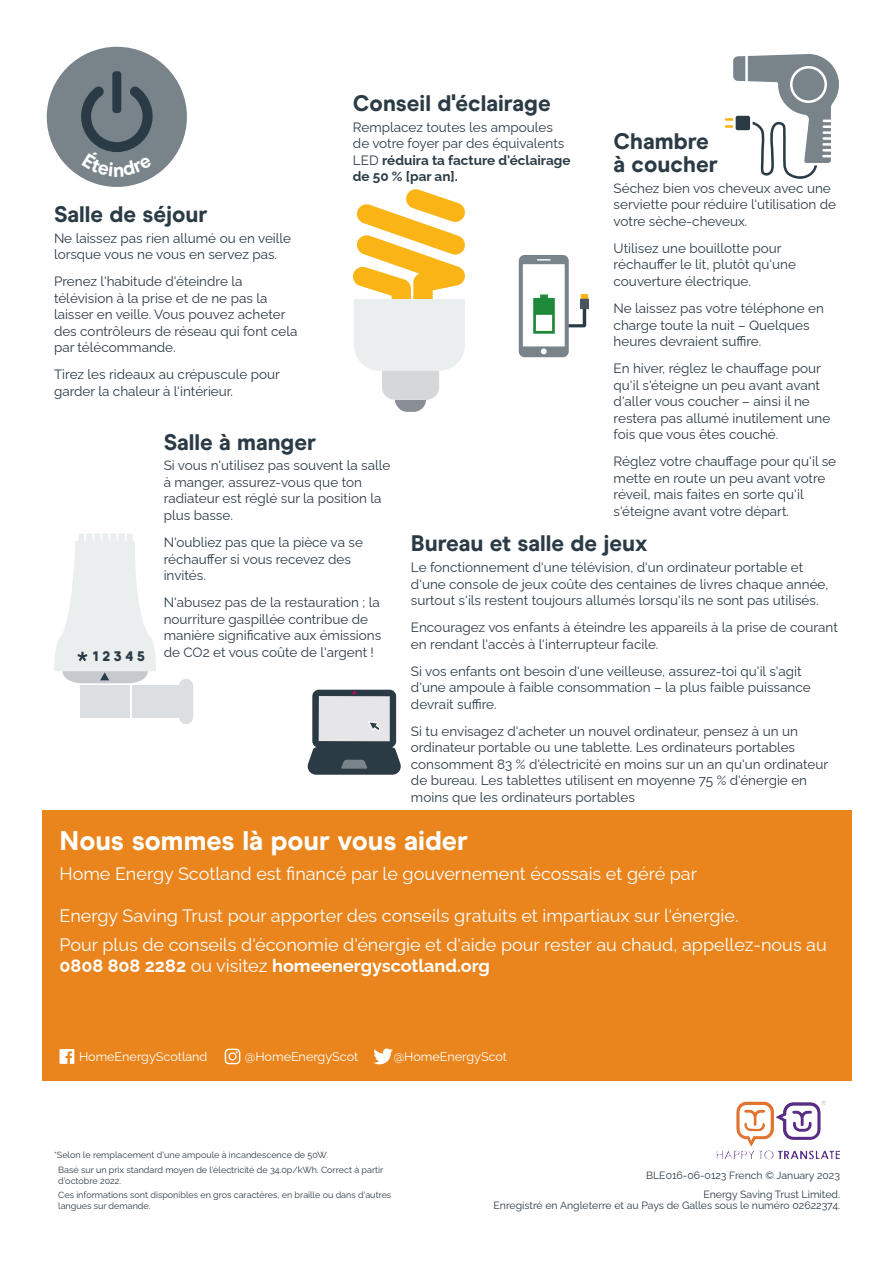
<style>
.page{position:relative;width:893px;height:1263px;background:#fff}
.page>*{position:absolute;margin:0;border:0;box-sizing:border-box;transform-origin:0 0}
.Body{font:800 27px "Modern Era";color:#fff}
.Body_Header_Tip{font:800 22.5px/22.5px "Modern Era";color:#2b3b45}
.Body-2{font:18px/21px "Raleway";color:#fff}
.Body-3{font:13.5px/16.5px "Raleway";color:#2b3b45}
.t1{font:900 13.5px "Modern Era";color:#2b3b45}
.t2{font:12.6px "Raleway";color:#fff}
.t3{font:10.5px/10.5px "Raleway";color:#2b3b45;text-align:right}
.Caveat{font:9px/10.5px "Raleway";color:#2b3b45}
.s1{font-weight:700}
</style>
<div class="page">
<div style="left:43px;top:811px;width:809px;height:270px;background:#ea851d"></div>
<svg style="left:519px;top:255px;width:67px;height:102px"></svg>
<div style="left:580px;top:299px;width:9px;height:10px;background:#4b545d"></div>
<svg style="left:352px;top:189px;width:113px;height:223px"></svg>
<div style="left:179px;top:679px;width:14px;height:45px;background:#dcdfe1;border-radius:7px"></div>
<div style="left:78px;top:534px;width:6px;height:90px;background:#ebeeef"></div>
<div style="left:119px;top:534px;width:6px;height:90px;background:#ebeeef"></div>
<div style="left:86px;top:534px;width:6px;height:90px;background:#ebeeef"></div>
<div style="left:102px;top:534px;width:6px;height:90px;background:#ebeeef"></div>
<div style="left:118px;top:534px;width:6px;height:90px;background:#ebeeef"></div>
<div style="left:127px;top:534px;width:6px;height:90px;background:#ebeeef"></div>
<div style="left:110px;top:534px;width:6px;height:90px;background:#ebeeef"></div>
<div style="left:94px;top:534px;width:6px;height:90px;background:#ebeeef"></div>
<div style="left:80px;top:686px;width:50px;height:32px;background:#dcdfe1"></div>
<div style="left:133px;top:686px;width:49px;height:32px;background:#dcdfe1"></div>
<svg style="left:54px;top:541px;width:102px;height:142px"></svg>
<div style="left:47px;top:47px;width:140px;height:140px;background:#79838a;border-radius:50%"></div>
<div style="left:112px;top:71px;width:9px;height:42px;background:#2b3b45;border-radius:3px"></div>
<svg style="left:308px;top:690px;width:93px;height:85px"></svg>
<svg style="left:373px;top:1048px;width:20px;height:16px"></svg>
<svg style="left:60px;top:1049px;width:14px;height:15px"></svg>
<div style="left:225px;top:1049px;width:15px;height:15px;border:1px solid #fff;border-radius:3px"></div>
<div style="left:228px;top:1052px;width:9px;height:8px;border:1px solid #fff;border-radius:50%"></div>
<img style="left:736px;top:1100px;width:90px;height:41px">
<svg style="left:725px;top:54px;width:114px;height:125px"></svg>
<svg style="left:81px;top:87px;width:72px;height:65px"></svg>
<p class="Body_Header_Tip" style="left:353px;top:92px;width:199px">Conseil d'éclairage</p>
<p class="Body-3" style="left:353px;top:117px;width:219px">Remplacez toutes les ampoules de votre foyer par des équivalents<br>LED <span class="s1">réduira ta facture d'éclairage de 50 % [par an].</span></p>
<p class="Body_Header_Tip" style="left:614px;top:130px;width:106px">Chambre à coucher</p>
<p class="Body-3" style="left:614px;top:178px;width:224px">Séchez bien vos cheveux avec une serviette pour réduire l'utilisation de votre sèche-cheveux.</p>
<p class="Body-3" style="left:614px;top:238px;width:184px">Utilisez une bouillotte pour réchauffer le lit, plutôt qu'une couverture électrique.</p>
<p class="Body-3" style="left:614px;top:298px;width:212px">Ne laissez pas votre téléphone en charge toute la nuit – Quelques heures devraient suffire.</p>
<p class="Body-3" style="left:614px;top:359px;width:218px">En hiver, réglez le chauffage pour qu'il s'éteigne un peu avant avant d'aller vous coucher – ainsi il ne restera pas allumé inutilement une fois que vous êtes couché.</p>
<p class="Body-3" style="left:614px;top:452px;width:224px">Réglez votre chauffage pour qu'il se mette en route un peu avant votre réveil, mais faites en sorte qu'il s'éteigne avant votre départ.</p>
<p class="Body_Header_Tip" style="left:411px;top:532px;width:238px">Bureau et salle de jeux</p>
<p class="Body-3" style="left:411px;top:557px;width:419px">Le fonctionnement d'une télévision, d'un ordinateur portable et d'une console de jeux coûte des centaines de livres chaque année, surtout s'ils restent toujours allumés lorsqu'ils ne sont pas utilisés.</p>
<p class="Body-3" style="left:411px;top:618px;width:428px">Encouragez vos enfants à éteindre les appareils à la prise de courant en rendant l'accès à l'interrupteur facile.</p>
<p class="Body-3" style="left:411px;top:661px;width:401px">Si vos enfants ont besoin d'une veilleuse, assurez-toi qu'il s'agit d'une ampoule à faible consommation – la plus faible puissance devrait suffire.</p>
<p class="Body-3" style="left:411px;top:721px;width:419px">Si tu envisagez d'acheter un nouvel ordinateur, pensez à un un ordinateur portable ou une tablette. Les ordinateurs portables consomment 83 % d'électricité en moins sur un an qu'un ordinateur de bureau. Les tablettes utilisent en moyenne 75 % d'énergie en moins que les ordinateurs portables</p>
<p class="Body_Header_Tip" style="left:54px;top:203px;width:155px">Salle de séjour</p>
<p class="Body-3" style="left:54px;top:228px;width:239px">Ne laissez pas rien allumé ou en veille lorsque vous ne vous en servez pas.</p>
<p class="Body-3" style="left:54px;top:272px;width:245px">Prenez l'habitude d'éteindre la télévision à la prise et de ne pas la laisser en veille. Vous pouvez acheter des contrôleurs de réseau qui font cela par télécommande.</p>
<p class="Body-3" style="left:54px;top:365px;width:227px">Tirez les rideaux au crépuscule pour garder la chaleur à l'intérieur.</p>
<p class="Body_Header_Tip" style="left:164px;top:431px;width:154px">Salle à manger</p>
<p class="Body-3" style="left:164px;top:456px;width:228px">Si vous n'utilisez pas souvent la salle à manger, assurez-vous que ton radiateur est réglé sur la position la plus basse.</p>
<p class="Body-3" style="left:164px;top:533px;width:201px">N'oubliez pas que la pièce va se réchauffer si vous recevez des invités.</p>
<p class="Body-3" style="left:164px;top:593px;width:219px">N'abusez pas de la restauration ; la nourriture gaspillée contribue de manière significative aux émissions de CO2 et vous coûte de l'argent !</p>
<p class="t1" style="left:93px;top:648px;width:53px">1 2 3 4 5</p>
<p class="Body" style="left:60px;top:825px;width:410px">Nous sommes là pour vous aider</p>
<p class="Body-2" style="left:60px;top:861px;width:639px">Home Energy Scotland est financé par le gouvernement écossais et géré par</p>
<p class="Body-2" style="left:60px;top:903px;width:680px">Energy Saving Trust pour apporter des conseils gratuits et impartiaux sur l'énergie.</p>
<p class="Body-2" style="left:60px;top:932px;width:769px">Pour plus de conseils d'économie d'énergie et d'aide pour rester au chaud, appellez-nous au<br><span class="s1">0808 808 2282</span> ou visitez <span class="s1">homeenergyscotland.org</span></p>
<p class="t2" style="left:79px;top:1046px;width:130px">HomeEnergyScotland</p>
<p class="t2" style="left:245px;top:1046px;width:115px">@HomeEnergyScot</p>
<p class="t2" style="left:394px;top:1046px;width:115px">@HomeEnergyScot</p>
<p class="Caveat" style="left:54px;top:1149px;width:276px">*Selon le remplacement d'une ampoule à incandescence de 50W.</p>
<p class="Caveat" style="left:58px;top:1163px;width:327px">Basé sur un prix standard moyen de l'électricité de 34.0p/kWh. Correct à partir d'octobre 2022.</p>
<p class="Caveat" style="left:58px;top:1189px;width:335px">Ces informations sont disponibles en gros caractères, en braille ou dans d'autres langues sur demande.</p>
<p class="t3" style="left:646px;top:1169px;width:195px">BLE016-06-0123 French © January 2023</p>
<p class="t3" style="left:494px;top:1188px;width:348px">Energy Saving Trust Limited.<br>Enregistré en Angleterre et au Pays de Galles sous le numéro 02622374.</p>
</div>
